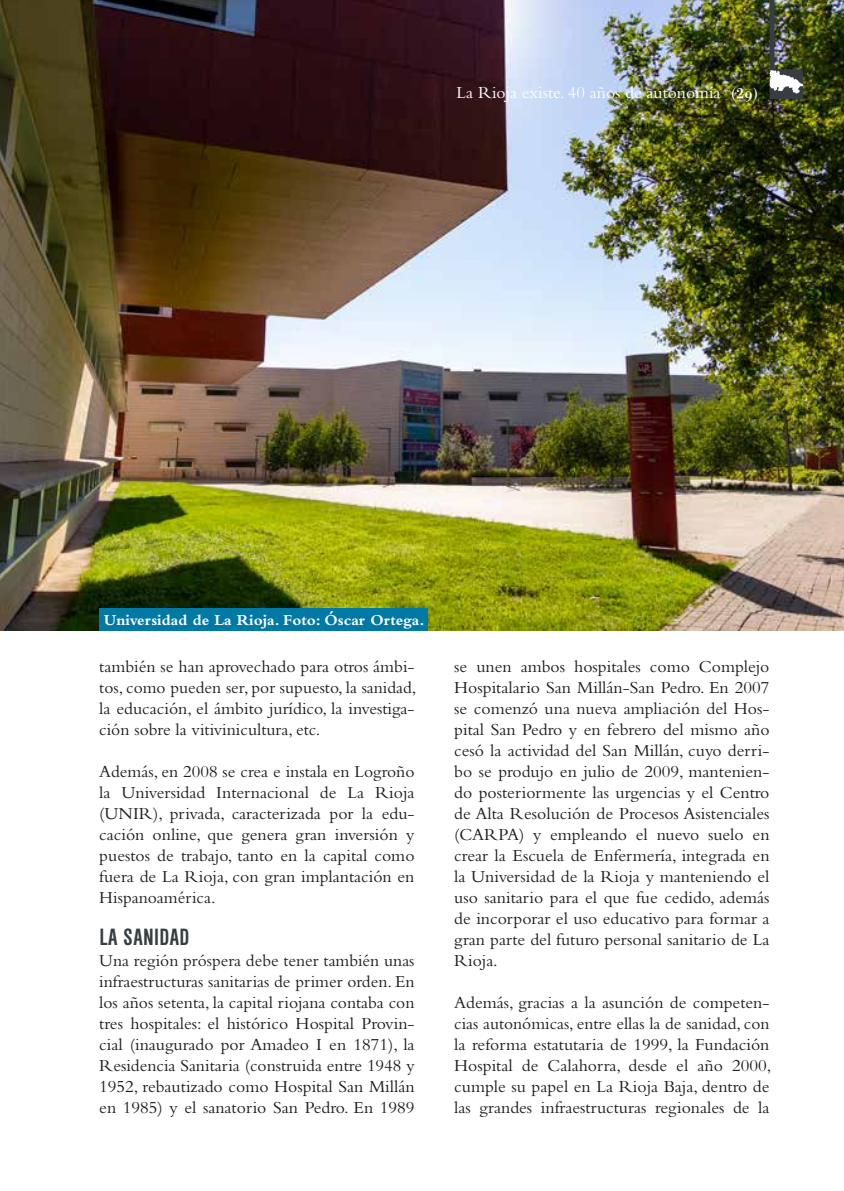
<style>
.page{position:relative;width:844px;height:1191px;background:#fff}
.page>*{position:absolute;margin:0;border:0;box-sizing:border-box;transform-origin:0 0}
.LADILLO{font:700 condensed 24.5px "Nimbus Sans DOT";letter-spacing:.015em;color:#373e42}
.TEXTO_NORMAL{font:17.5px/21px "Bembo";color:#1d1d1b;text-align:justify}
.t1{font:17.5px "Bembo";color:#fff}
.Pie_de_foto{font:700 15.75px "Bembo";color:#fff}
.s1{font-family:"Katrina";font-size:15.75px}
</style>
<div class="page">
<img style="left:0;top:0;width:843px;height:630px">
<div style="left:99px;top:608px;width:328px;height:22px;background:#0079a5"></div>
<img style="left:769px;top:0;width:33px;height:99px">
<p class="t1" style="left:456px;top:82px;width:302px">La Rioja existe. 40 años de autonomía <span class="s1">(29)</span></p>
<p class="Pie_de_foto" style="left:104px;top:611px;width:321px">Universidad de La Rioja. Foto: Óscar Ortega.</p>
<p class="TEXTO_NORMAL" style="left:99px;top:656px;width:318px">también se han aprovechado para otros ámbi&shy;tos, como pueden ser, por supuesto, la sanidad, la educación, el ámbito jurídico, la investiga&shy;ción sobre la vitivinicultura, etc.</p>
<p class="TEXTO_NORMAL" style="left:99px;top:761px;width:317px">Además, en 2008 se crea e instala en Logroño la Universidad Internacional de La Rioja (UNIR), privada, caracterizada por la edu&shy;cación online, que genera gran inversión y puestos de trabajo, tanto en la capital como fuera de La Rioja, con gran implantación en Hispanoamérica.</p>
<p class="LADILLO" style="left:99px;top:924px;width:92px">LA SANIDAD</p>
<p class="TEXTO_NORMAL" style="left:99px;top:950px;width:317px">Una región próspera debe tener también unas infraestructuras sanitarias de primer orden. En los años setenta, la capital riojana contaba con tres hospitales: el histórico Hospital Provin&shy;cial (inaugurado por Amadeo I en 1871), la Residencia Sanitaria (construida entre 1948 y 1952, rebautizado como Hospital San Millán en 1985) y el sanatorio San Pedro. En 1989</p>
<p class="TEXTO_NORMAL" style="left:454px;top:656px;width:317px">se unen ambos hospitales como Complejo Hospitalario San Millán-San Pedro. En 2007 se comenzó una nueva ampliación del Hos&shy;pital San Pedro y en febrero del mismo año cesó la actividad del San Millán, cuyo derri&shy;bo se produjo en julio de 2009, mantenien&shy;do posteriormente las urgencias y el Centro de Alta Resolución de Procesos Asistenciales (CARPA) y empleando el nuevo suelo en crear la Escuela de Enfermería, integrada en la Universidad de la Rioja y manteniendo el uso sanitario para el que fue cedido, además de incorporar el uso educativo para formar a gran parte del futuro personal sanitario de La Rioja.</p>
<p class="TEXTO_NORMAL" style="left:454px;top:992px;width:318px">Además, gracias a la asunción de competen&shy;cias autonómicas, entre ellas la de sanidad, con la reforma estatutaria de 1999, la Fundación Hospital de Calahorra, desde el año 2000, cumple su papel en La Rioja Baja, dentro de las grandes infraestructuras regionales de la</p>
</div>
